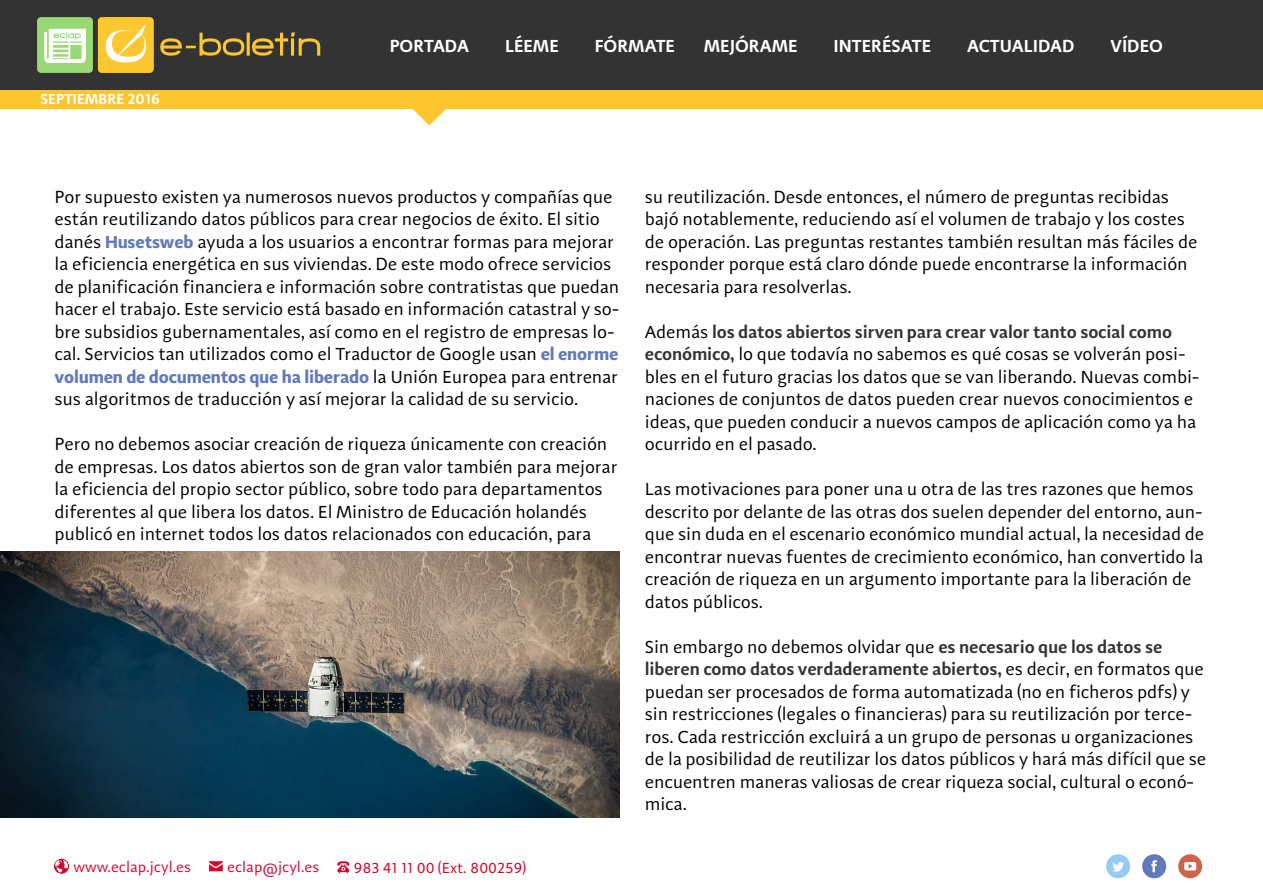
<style>
.page{position:relative;width:1263px;height:893px;background:#fff}
.page>*{position:absolute;margin:0;border:0;box-sizing:border-box;transform-origin:0 0}
.t1{font:18px/22.5px "Adagio Sans";letter-spacing:-.01em;color:#000}
.t2{font:600 18px "Adagio Sans";color:#fff}
.t3{font:15px "Adagio Sans";color:#d5062c}
.t4{font:600 15px "Adagio Sans";color:#fff}
.s1{font-weight:700;color:#617ab9}
.s2{font-weight:600;color:#333}
</style>
<div class="page">
<div style="left:0;top:90px;width:1263px;height:18px;background:#fdc62e"></div>
<div style="left:0;top:0;width:1263px;height:90px;background:#333"></div>
<svg style="left:160px;top:32px;width:160px;height:24px"></svg>
<svg style="left:54px;top:859px;width:15px;height:15px"></svg>
<svg style="left:337px;top:861px;width:13px;height:12px"></svg>
<svg style="left:1106px;top:854px;width:24px;height:24px"></svg>
<svg style="left:1142px;top:854px;width:24px;height:24px"></svg>
<svg style="left:1178px;top:854px;width:24px;height:24px"></svg>
<svg style="left:209px;top:861px;width:14px;height:10px"></svg>
<svg style="left:411px;top:108px;width:37px;height:17px"></svg>
<div style="left:98px;top:17px;width:56px;height:56px;background:#fcc730;border-radius:4px"></div>
<svg style="left:106px;top:24px;width:40px;height:39px"></svg>
<div style="left:37px;top:17px;width:56px;height:56px;background:#98d877;border-radius:4px"></div>
<svg style="left:44px;top:28px;width:42px;height:35px"></svg>
<img style="left:0;top:551px;width:619px;height:267px">
<p class="t4" style="left:40px;top:90px;width:121px">SEPTIEMBRE 2016</p>
<p class="t2" style="left:390px;top:34px;width:81px">PORTADA</p>
<p class="t2" style="left:505px;top:34px;width:55px">LÉEME</p>
<p class="t2" style="left:595px;top:34px;width:82px">FÓRMATE</p>
<p class="t2" style="left:704px;top:34px;width:95px">MEJÓRAME</p>
<p class="t2" style="left:833px;top:34px;width:99px">INTERÉSATE</p>
<p class="t2" style="left:967px;top:34px;width:109px">ACTUALIDAD</p>
<p class="t2" style="left:1110px;top:34px;width:54px">VÍDEO</p>
<p class="t1" style="left:55px;top:185px;width:566px">Por supuesto existen ya numerosos nuevos productos y compañías que están reutilizando datos públicos para crear negocios de éxito. El sitio danés <span class="s1">Husetsweb</span> ayuda a los usuarios a encontrar formas para mejorar la eficiencia energética en sus viviendas. De este modo ofrece servicios de planificación financiera e información sobre contratistas que puedan hacer el trabajo. Este servicio está basado en información catastral y so&shy;bre subsidios gubernamentales, así como en el registro de empresas lo&shy;cal. Servicios tan utilizados como el Traductor de Google usan <span class="s1">el enorme volumen de documentos que ha liberado</span> la Unión Europea para entrenar sus algoritmos de traducción y así mejorar la calidad de su servicio.</p>
<p class="t1" style="left:55px;top:433px;width:564px">Pero no debemos asociar creación de riqueza únicamente con creación de empresas. Los datos abiertos son de gran valor también para mejorar la eficiencia del propio sector público, sobre todo para departamentos diferentes al que libera los datos. El Ministro de Educación holandés publicó en internet todos los datos relacionados con educación, para</p>
<p class="t3" style="left:74px;top:858px;width:119px">www.eclap.jcyl.es</p>
<p class="t3" style="left:227px;top:858px;width:94px">eclap@jcyl.es</p>
<p class="t3" style="left:354px;top:858px;width:174px">983 41 11 00 (Ext. 800259)</p>
<p class="t1" style="left:645px;top:185px;width:554px">su reutilización. Desde entonces, el número de preguntas recibidas bajó notablemente, reduciendo así el volumen de trabajo y los costes de operación. Las preguntas restantes también resultan más fáciles de responder porque está claro dónde puede encontrarse la información necesaria para resolverlas.</p>
<p class="t1" style="left:645px;top:320px;width:556px">Además <span class="s2">los datos abiertos sirven para crear valor tanto social como económico,</span> lo que todavía no sabemos es qué cosas se volverán posi&shy;bles en el futuro gracias los datos que se van liberando. Nuevas combi&shy;naciones de conjuntos de datos pueden crear nuevos conocimientos e ideas, que pueden conducir a nuevos campos de aplicación como ya ha ocurrido en el pasado.</p>
<p class="t1" style="left:645px;top:478px;width:561px">Las motivaciones para poner una u otra de las tres razones que hemos descrito por delante de las otras dos suelen depender del entorno, aun&shy;que sin duda en el escenario económico mundial actual, la necesidad de encontrar nuevas fuentes de crecimiento económico, han convertido la creación de riqueza en un argumento importante para la liberación de datos públicos.</p>
<p class="t1" style="left:645px;top:635px;width:563px">Sin embargo no debemos olvidar que <span class="s2">es necesario que los datos se liberen como datos verdaderamente abiertos,</span> es decir, en formatos que puedan ser procesados de forma automatizada (no en ficheros pdfs) y sin restricciones (legales o financieras) para su reutilización por terce&shy;ros. Cada restricción excluirá a un grupo de personas u organizaciones de la posibilidad de reutilizar los datos públicos y hará más difícil que se encuentren maneras valiosas de crear riqueza social, cultural o econó&shy;mica.</p>
</div>
